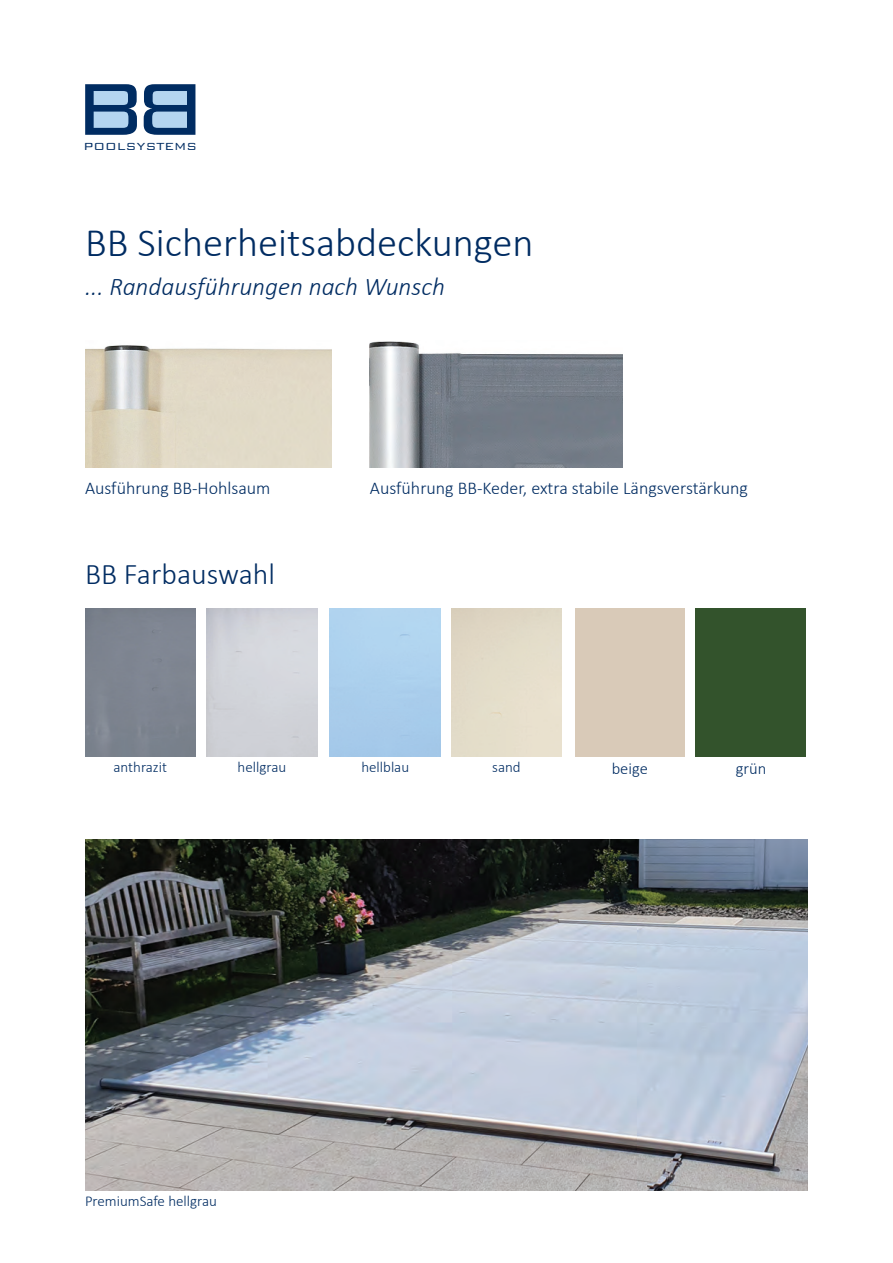
<style>
.page{position:relative;width:893px;height:1263px;background:#fff}
.page>*{position:absolute;margin:0;border:0;box-sizing:border-box;transform-origin:0 0}
.t1{font:300 97.95px "Bank Gothic BT";color:#002c62}
.t2{font:300 40.5px "Calibri";color:#002c62}
.t3{font:300 30px "Calibri";color:#002c62}
.t4{font:italic 300 25.5px "Calibri";color:#002c62}
.t5{font:300 18px "Calibri";color:#002c62}
.t6{font:300 16.5px "Calibri";color:#002c62}
.t7{font:300 15px "Calibri";color:#002c62}
.t8{font:300 13.65px "Bank Gothic BT";color:#002c62}
</style>
<div class="page">
<img style="left:85px;top:345px;width:247px;height:123px">
<img style="left:370px;top:341px;width:252px;height:127px">
<img style="left:85px;top:840px;width:723px;height:351px">
<div style="left:575px;top:608px;width:109px;height:149px;background:#d9cab8"></div>
<div style="left:696px;top:608px;width:110px;height:149px;background:#33532c"></div>
<div style="left:88px;top:88px;width:41px;height:42px;background:#b4d5f0"></div>
<div style="left:88px;top:110px;width:43px;height:22px;background:#b4d5f0"></div>
<svg style="left:150px;top:88px;width:43px;height:44px;background:#bad8f1"></svg>
<h1 class="t1" style="left:72px;top:56px;width:77px">B</h1>
<p class="t8" style="left:83px;top:139px;width:115px">POOLSYSTEMS</p>
<h2 class="t2" style="left:85px;top:217px;width:450px">BB Sicherheitsabdeckungen</h2>
<h3 class="t4" style="left:85px;top:271px;width:361px">... Randausführungen nach Wunsch</h3>
<p class="t5" style="left:85px;top:477px;width:187px">Ausführung BB-Hohlsaum</p>
<p class="t5" style="left:370px;top:477px;width:379px">Ausführung BB-Keder, extra stabile Längsverstärkung</p>
<h3 class="t3" style="left:85px;top:555px;width:192px">BB Farbauswahl</h3>
<p class="t7" style="left:114px;top:758px;width:55px">anthrazit</p>
<p class="t7" style="left:238px;top:758px;width:50px">hellgrau</p>
<p class="t7" style="left:361px;top:758px;width:49px">hellblau</p>
<p class="t7" style="left:492px;top:758px;width:30px">sand</p>
<p class="t6" style="left:612px;top:758px;width:38px">beige</p>
<p class="t6" style="left:736px;top:758px;width:32px">grün</p>
<p class="t7" style="left:85px;top:1192px;width:133px">PremiumSafe hellgrau</p>
</div>
